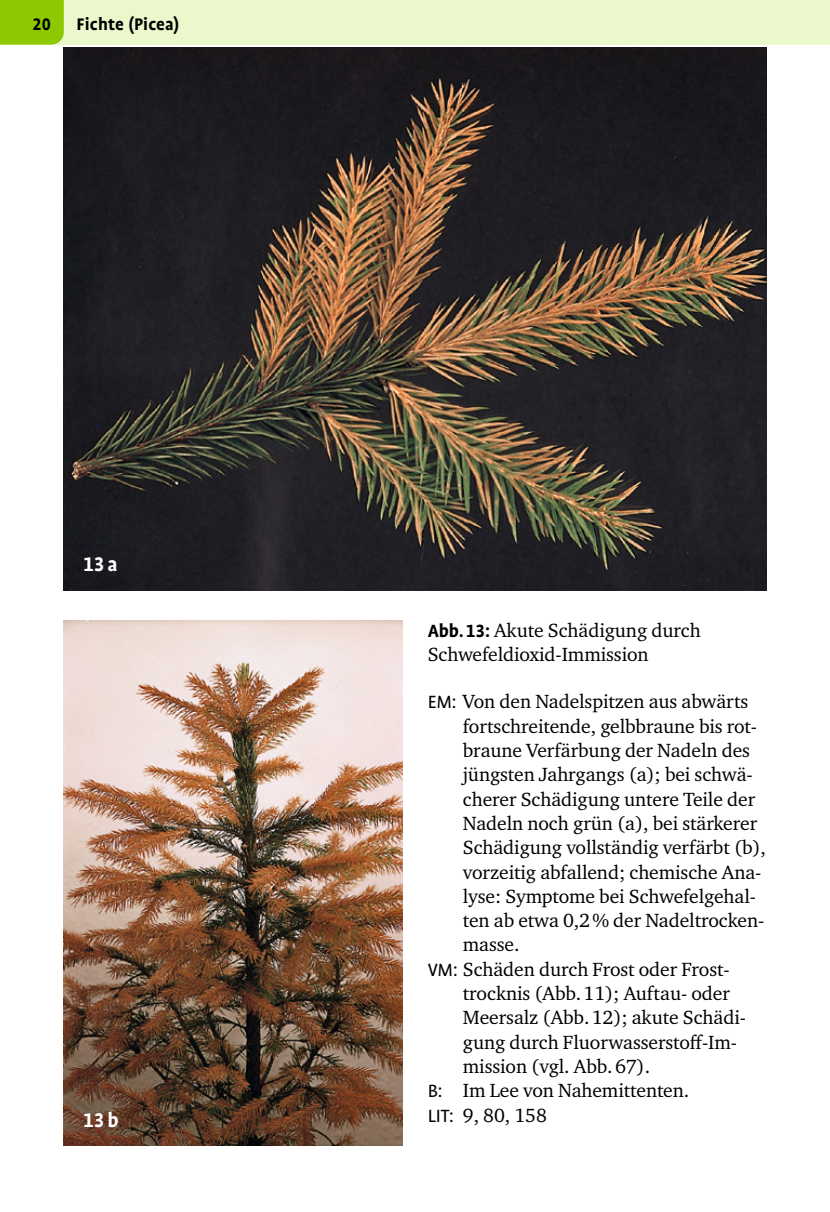
<style>
.page{position:relative;width:830px;height:1212px;background:#fff}
.page>*{position:absolute;margin:0;border:0;box-sizing:border-box;transform-origin:0 0}
.t1{font:700 22.5px "Profile Pro";letter-spacing:.06em;color:#fff}
.t2{font:19.57px/24.3px "Charter ITC Pro";letter-spacing:-.005em;color:#000}
.t3{font:700 19.12px "Profile Pro";letter-spacing:.01em;color:#000}
.s1{font-family:"Profile Pro";font-weight:700;font-size:20.25px}
.s2{font-family:"Profile Pro";font-size:20.25px}
</style>
<div class="page">
<div style="left:0;top:0;width:829px;height:45px;background:#eaf8cb"></div>
<div style="left:0;top:0;width:64px;height:45px;background:#8ec800"></div>
<img style="left:64px;top:48px;width:701px;height:542px">
<img style="left:64px;top:621px;width:338px;height:525px">
<p class="t3" style="left:32px;top:13px;width:20px">20</p>
<p class="t3" style="left:77px;top:13px;width:104px">Fichte (Picea)</p>
<p class="t1" style="left:83px;top:551px;width:36px">13a</p>
<p class="t2" style="left:427px;top:618px;width:274px"><span class="s1">Abb.13:</span> Akute Schädigung durch<br>Schwefeldioxid-Immission</p>
<p class="t2" style="left:427px;top:689px;width:322px"><span class="s2">EM:</span> Von den Nadelspitzen aus abwärts</p>
<p class="t2" style="left:462px;top:713px;width:296px">fortschreitende, gelbbraune bis rot-</p>
<p class="t2" style="left:462px;top:738px;width:288px">braune Verfärbung der Nadeln des</p>
<p class="t2" style="left:462px;top:762px;width:291px">jüngsten Jahrgangs (a); bei schwä-</p>
<p class="t2" style="left:462px;top:786px;width:294px">cherer Schädigung untere Teile der</p>
<p class="t2" style="left:462px;top:811px;width:295px">Nadeln noch grün (a), bei stärkerer</p>
<p class="t2" style="left:462px;top:835px;width:304px">Schädigung vollständig verfärbt (b),</p>
<p class="t2" style="left:462px;top:859px;width:300px">vorzeitig abfallend; chemische Ana-</p>
<p class="t2" style="left:462px;top:884px;width:294px">lyse: Symptome bei Schwefelgehal-</p>
<p class="t2" style="left:462px;top:908px;width:303px">ten ab etwa 0,2% der Nadeltrocken-</p>
<p class="t2" style="left:462px;top:932px;width:58px">masse.</p>
<p class="t2" style="left:427px;top:956px;width:303px"><span class="s2">VM:</span> Schäden durch Frost oder Frost-</p>
<p class="t2" style="left:462px;top:981px;width:268px">trocknis (Abb.11); Auftau- oder</p>
<p class="t2" style="left:462px;top:1005px;width:284px">Meersalz (Abb.12); akute Schädi-</p>
<p class="t2" style="left:462px;top:1029px;width:275px">gung durch Fluorwasserstoff-Im-</p>
<p class="t2" style="left:462px;top:1054px;width:189px">mission (vgl. Abb.67).</p>
<p class="t2" style="left:427px;top:1078px;width:263px"><span class="s2">B:</span> Im Lee von Nahemittenten.</p>
<p class="t1" style="left:83px;top:1106px;width:37px">13b</p>
<p class="t2" style="left:427px;top:1102px;width:121px"><span class="s2">LIT:</span> 9, 80, 158</p>
</div>
